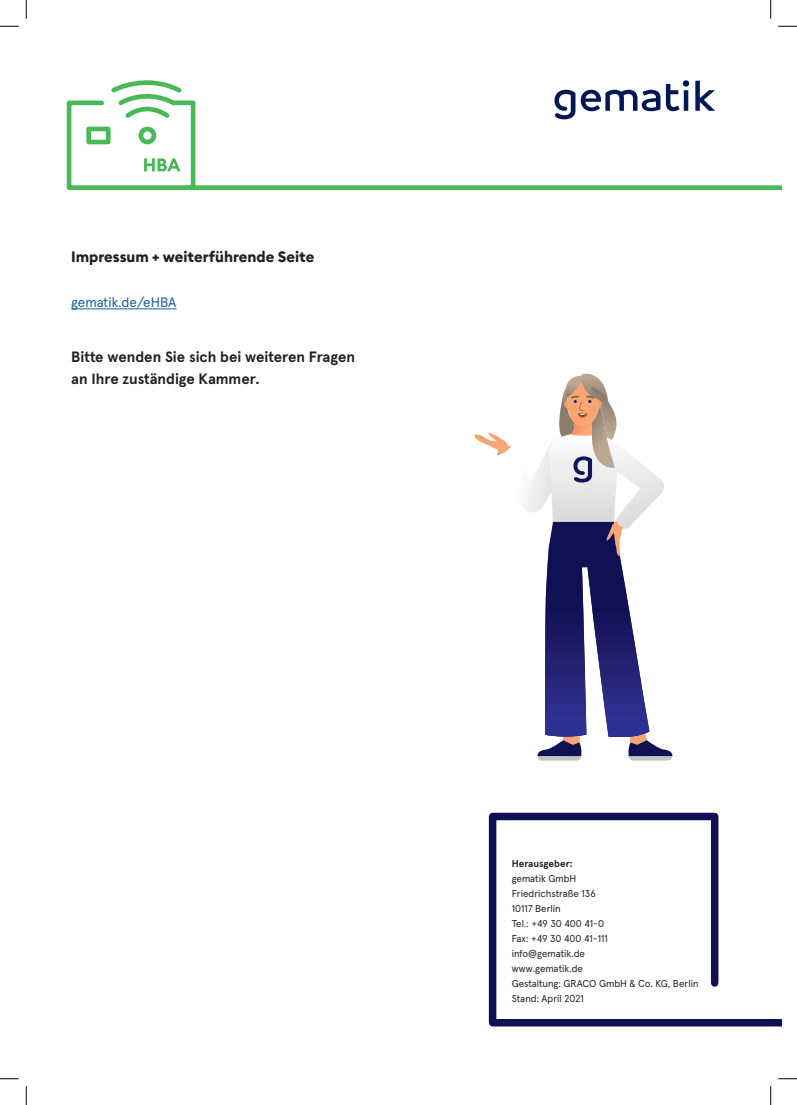
<style>
.page{position:relative;width:797px;height:1105px;background:#fff}
.page>*{position:absolute;margin:0;border:0;box-sizing:border-box;transform-origin:0 0}
.t1{font:700 15px/22.5px "Apercu Pro";color:#231f20}
.t2{font:700 15px "Euclid Circular B";color:#231f20}
.t3{font:13.75px "Apercu Pro";color:#175d9e}
.t4{font:10px/15px "Apercu Pro";color:#231f20}
.t5{font:700 10px "Apercu Pro";color:#231f20}
</style>
<div class="page">
<svg style="left:554px;top:80px;width:161px;height:39px"></svg>
<div style="left:186px;top:185px;width:595px;height:5px;background:#49b857"></div>
<svg style="left:488px;top:812px;width:293px;height:215px"></svg>
<svg style="left:474px;top:374px;width:198px;height:387px"></svg>
<hr style="left:71px;top:308px;width:105px;height:1px;background:#175d9e">
<svg style="left:66px;top:80px;width:132px;height:110px"></svg>
<svg style="left:0;top:25px;width:19px;height:2px"></svg>
<svg style="left:778px;top:25px;width:19px;height:2px"></svg>
<svg style="left:0;top:1078px;width:19px;height:1px"></svg>
<svg style="left:778px;top:1078px;width:19px;height:1px"></svg>
<svg style="left:25px;top:0;width:2px;height:19px"></svg>
<svg style="left:25px;top:1086px;width:2px;height:19px"></svg>
<svg style="left:770px;top:0;width:1px;height:19px"></svg>
<svg style="left:770px;top:1086px;width:1px;height:19px"></svg>
<h1 class="t2" style="left:71px;top:247px;width:244px">Impressum + weiterführende Seite</h1>
<h2 class="t3" style="left:71px;top:291px;width:107px">gematik.de/eHBA</h2>
<h1 class="t1" style="left:71px;top:344px;width:285px">Bitte wenden Sie sich bei weiteren Fragen an Ihre zuständige Kammer.</h1>
<p class="t5" style="left:512px;top:855px;width:62px">Herausgeber:</p>
<p class="t4" style="left:512px;top:870px;width:188px">gematik GmbH<br>Friedrichstraße 136<br>10117 Berlin<br>Tel.: +49 30 400 41-0<br>Fax: +49 30 400 41-111<br>info@gematik.de<br>www.gematik.de<br>Gestaltung: GRACO GmbH &amp; Co. KG, Berlin<br>Stand: April 2021</p>
</div>
